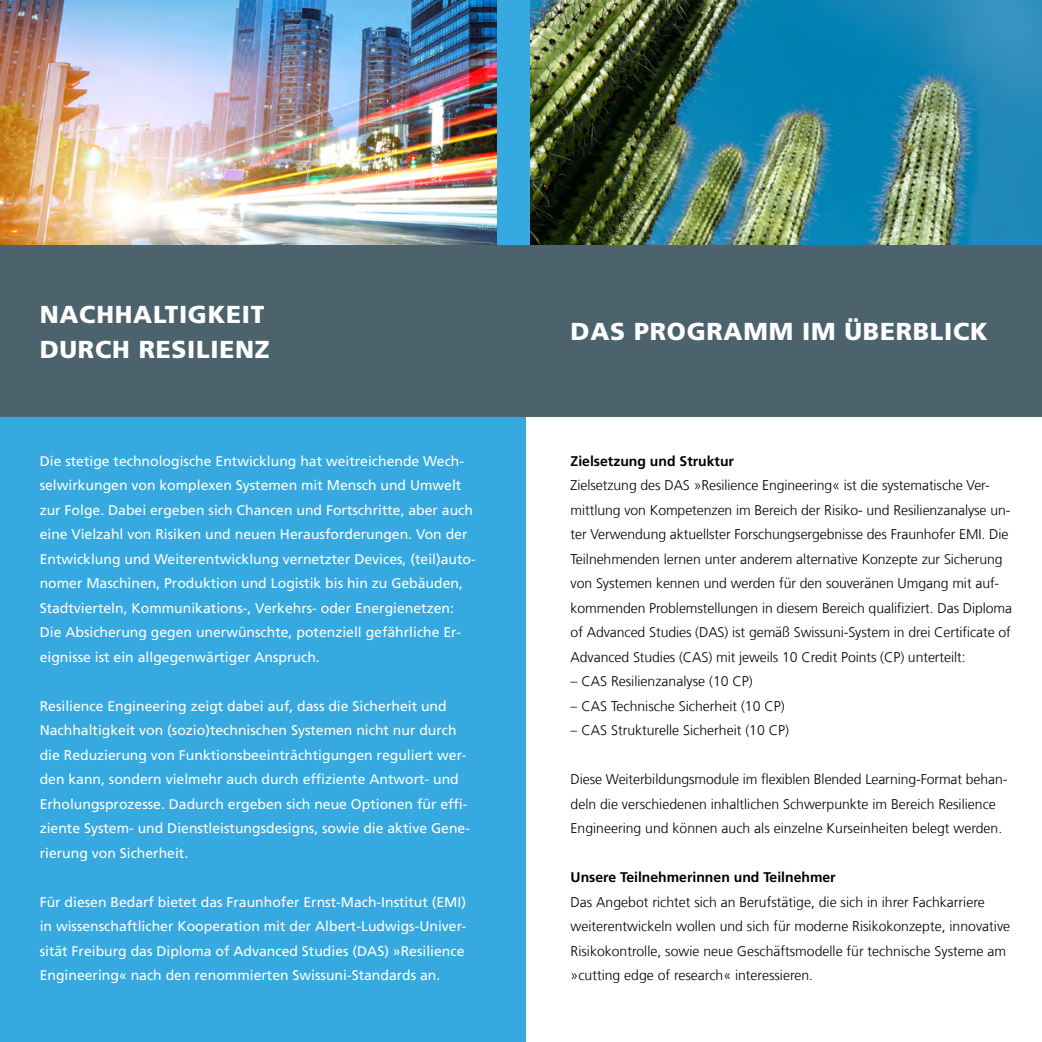
<style>
.page{position:relative;width:1042px;height:1042px;background:#fff}
.page>*{position:absolute;margin:0;border:0;box-sizing:border-box;transform-origin:0 0}
._03_Standardüberschr{font:900 24.5px "Frutiger LT Com";letter-spacing:.03em;color:#fff}
._06_1_Fließtext_8pt{font:14px/24.5px "Frutiger LT Com";color:#fff}
._06_1_Fließtext_8pt-2{font:300 14px/24.5px "Frutiger LT Com";letter-spacing:-.005em;color:#000}
._06_1_Fließtext_8pt-3{font:700 14px "Frutiger LT Com";color:#000}
</style>
<div class="page">
<div style="left:0;top:0;width:542px;height:245px;background:#36a9e1"></div>
<div style="left:0;top:417px;width:526px;height:625px;background:#36a9e1"></div>
<img style="left:0;top:0;width:496px;height:245px">
<div style="left:0;top:245px;width:541px;height:172px;background:#4c626c"></div>
<img style="left:531px;top:0;width:511px;height:245px">
<div style="left:531px;top:245px;width:511px;height:172px;background:#4c626c"></div>
<p class="_03_Standardüberschr" style="left:40px;top:299px;width:226px">NACHHALTIGKEIT</p>
<p class="_03_Standardüberschr" style="left:40px;top:334px;width:232px">DURCH RESILIENZ</p>
<p class="_06_1_Fließtext_8pt" style="left:40px;top:449px;width:437px">Die stetige technologische Entwicklung hat weitreichende Wech&shy;selwirkungen von komplexen Systemen mit Mensch und Umwelt zur Folge. Dabei ergeben sich Chancen und Fortschritte, aber auch eine Vielzahl von Risiken und neuen Herausforderungen. Von der Entwicklung und Weiterentwicklung vernetzter Devices, (teil)auto&shy;nomer Maschinen, Produktion und Logistik bis hin zu Gebäuden, Stadtvierteln, Kommunikations-, Verkehrs- oder Energienetzen:<br>Die Absicherung gegen unerwünschte, potenziell gefährliche Er&shy;eignisse ist ein allgegenwärtiger Anspruch.</p>
<p class="_06_1_Fließtext_8pt" style="left:40px;top:694px;width:432px">Resilience Engineering zeigt dabei auf, dass die Sicherheit und Nachhaltigkeit von (sozio)technischen Systemen nicht nur durch die Reduzierung von Funktionsbeeinträchtigungen reguliert wer&shy;den kann, sondern vielmehr auch durch effiziente Antwort- und Erholungsprozesse. Dadurch ergeben sich neue Optionen für effi&shy;ziente System- und Dienstleistungsdesigns, sowie die aktive Gene&shy;rierung von Sicherheit.</p>
<p class="_06_1_Fließtext_8pt" style="left:40px;top:890px;width:428px">Für diesen Bedarf bietet das Fraunhofer Ernst-Mach-Institut (EMI) in wissenschaftlicher Kooperation mit der Albert-Ludwigs-Univer&shy;sität Freiburg das Diploma of Advanced Studies (DAS) »Resilience Engineering« nach den renommierten Swissuni-Standards an.</p>
<p class="_03_Standardüberschr" style="left:570px;top:317px;width:419px">DAS PROGRAMM IM ÜBERBLICK</p>
<p class="_06_1_Fließtext_8pt-3" style="left:570px;top:453px;width:165px">Zielsetzung und Struktur</p>
<p class="_06_1_Fließtext_8pt-2" style="left:570px;top:473px;width:443px">Zielsetzung des DAS »Resilience Engineering« ist die systematische Ver&shy;mittlung von Kompetenzen im Bereich der Risiko- und Resilienzanalyse un&shy;ter Verwendung aktuellster Forschungsergebnisse des Fraunhofer EMI. Die Teilnehmenden lernen unter anderem alternative Konzepte zur Sicherung von Systemen kennen und werden für den souveränen Umgang mit auf&shy;kommenden Problemstellungen in diesem Bereich qualifiziert. Das Diploma of Advanced Studies (DAS) ist gemäß Swissuni-System in drei Certificate of Advanced Studies (CAS) mit jeweils 10 Credit Points (CP) unterteilt:</p>
<p class="_06_1_Fließtext_8pt-2" style="left:570px;top:669px;width:184px">– CAS Resilienzanalyse (10 CP)</p>
<p class="_06_1_Fließtext_8pt-2" style="left:570px;top:694px;width:215px">– CAS Technische Sicherheit (10 CP)</p>
<p class="_06_1_Fließtext_8pt-2" style="left:570px;top:718px;width:220px">– CAS Strukturelle Sicherheit (10 CP)</p>
<p class="_06_1_Fließtext_8pt-2" style="left:570px;top:767px;width:438px">Diese Weiterbildungsmodule im flexiblen Blended Learning-Format behan&shy;deln die verschiedenen inhaltlichen Schwerpunkte im Bereich Resilience<br>Engineering und können auch als einzelne Kurseinheiten belegt werden.</p>
<p class="_06_1_Fließtext_8pt-3" style="left:570px;top:869px;width:267px">Unsere Teilnehmerinnen und Teilnehmer</p>
<p class="_06_1_Fließtext_8pt-2" style="left:570px;top:890px;width:441px">Das Angebot richtet sich an Berufstätige, die sich in ihrer Fachkarriere weiterentwickeln wollen und sich für moderne Risikokonzepte, innovative Risikokontrolle, sowie neue Geschäftsmodelle für technische Systeme am »cutting edge of research« interessieren.</p>
</div>
